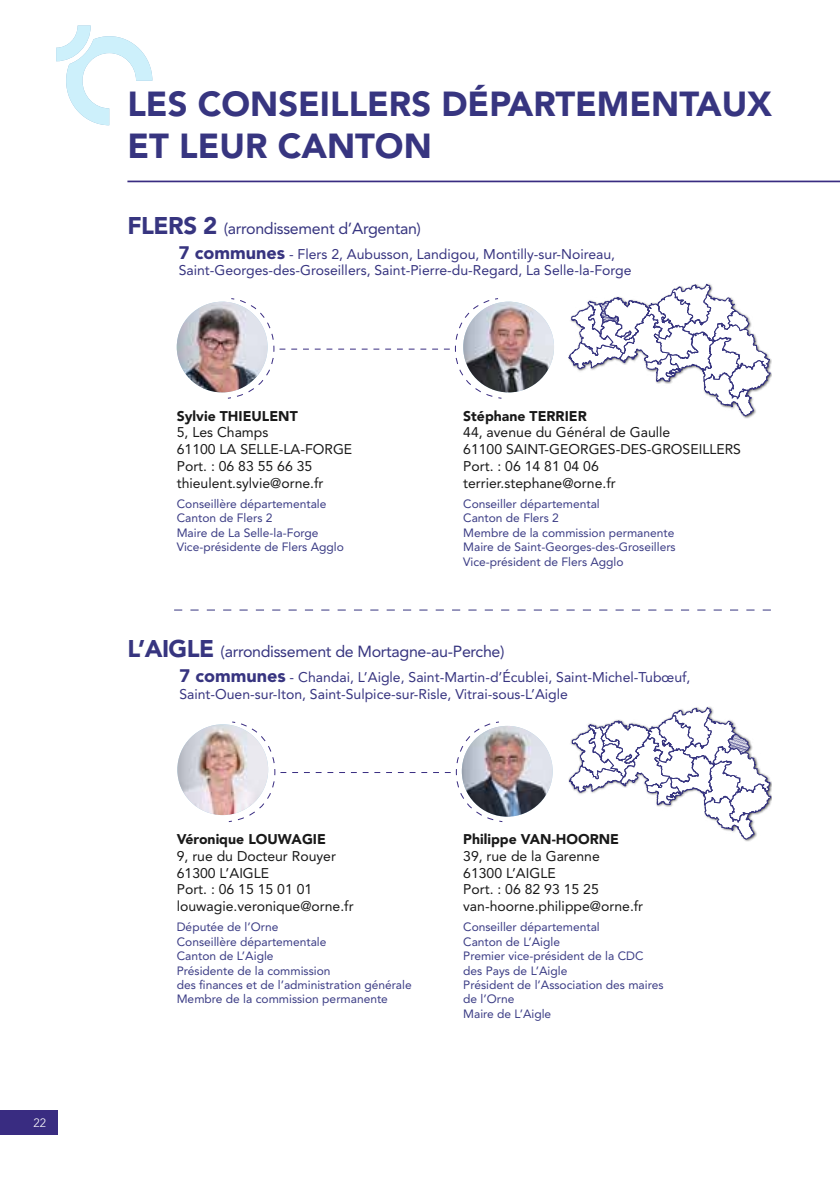
<style>
.page{position:relative;width:840px;height:1191px;background:#fff}
.page>*{position:absolute;margin:0;border:0;box-sizing:border-box;transform-origin:0 0}
.t1{font:900 34.4px/41.4px "Avenir LT Std";color:#373580}
.t2{font:16px "Avenir LT Std";letter-spacing:-.02em;color:#373580}
.t3{font:14px/16.8px "Avenir LT Std";color:#191919}
.t4{font:14px/16.8px "Avenir LT Std";color:#373480}
.t5{font:900 14px "Avenir LT Std";color:#191919}
.t6{font:12px/14.4px "Avenir LT Std";color:#3b3c85}
.t7{font:300 12px "Avenir LT Std";color:#fff}
.s1{font-weight:900;font-size:24px}
.s2{font-weight:900;font-size:18px}
</style>
<div class="page">
<div style="left:0;top:1109px;width:58px;height:25px;background:#392c81"></div>
<hr style="left:127px;top:181px;width:712px;height:1px;background:#392c81">
<svg style="left:56px;top:26px;width:96px;height:99px"></svg>
<svg style="left:174px;top:609px;width:596px;height:1px"></svg>
<svg style="left:569px;top:707px;width:201px;height:132px"></svg>
<img style="left:177px;top:724px;width:91px;height:91px;border-radius:45px">
<img style="left:461px;top:726px;width:91px;height:90px;border-radius:45px">
<svg style="left:227px;top:721px;width:276px;height:101px"></svg>
<svg style="left:568px;top:284px;width:202px;height:132px"></svg>
<img style="left:177px;top:302px;width:90px;height:90px;border-radius:45px">
<img style="left:463px;top:302px;width:90px;height:90px;border-radius:45px">
<svg style="left:227px;top:298px;width:275px;height:101px"></svg>
<p class="t7" style="left:33px;top:1115px;width:14px">22</p>
<h1 class="t1" style="left:127px;top:84px;width:646px">LES CONSEILLERS DÉPARTEMENTAUX<br>ET LEUR CANTON</h1>
<h2 class="t2" style="left:127px;top:219px;width:295px"><span class="s1">FLERS 2</span> (arrondissement d’Argentan)</h2>
<p class="t4" style="left:179px;top:245px;width:454px"><span class="s2">7 communes</span> - Flers 2, Aubusson, Landigou, Montilly-sur-Noireau,<br>Saint-Georges-des-Groseillers, Saint-Pierre-du-Regard, La Selle-la-Forge</p>
<p class="t5" style="left:177px;top:407px;width:122px">Sylvie THIEULENT</p>
<p class="t3" style="left:177px;top:424px;width:177px">5, Les Champs<br>61100 LA SELLE-LA-FORGE<br>Port. : 06 83 55 66 35 thieulent.sylvie@orne.fr</p>
<p class="t6" style="left:177px;top:497px;width:168px">Conseillère départementale<br>Canton de Flers 2<br>Maire de La Selle-la-Forge<br>Vice-présidente de Flers Agglo</p>
<p class="t5" style="left:463px;top:407px;width:125px">Stéphane TERRIER</p>
<p class="t3" style="left:463px;top:424px;width:279px">44, avenue du Général de Gaulle<br>61100 SAINT-GEORGES-DES-GROSEILLERS<br>Port. : 06 14 81 04 06 terrier.stephane@orne.fr</p>
<p class="t6" style="left:463px;top:497px;width:214px">Conseiller départemental<br>Canton de Flers 2<br>Membre de la commission permanente<br>Maire de Saint-Georges-des-Groseillers<br>Vice-président de Flers Agglo</p>
<h2 class="t2" style="left:127px;top:642px;width:378px"><span class="s1">L’AIGLE</span> (arrondissement de Mortagne-au-Perche)</h2>
<p class="t4" style="left:179px;top:669px;width:512px"><span class="s2">7 communes</span> - Chandai, L’Aigle, Saint-Martin-d’Écublei, Saint-Michel-Tubœuf,<br>Saint-Ouen-sur-Iton, Saint-Sulpice-sur-Risle, Vitrai-sous-L’Aigle</p>
<p class="t5" style="left:177px;top:830px;width:150px">Véronique LOUWAGIE</p>
<p class="t3" style="left:177px;top:847px;width:178px">9, rue du Docteur Rouyer<br>61300 L’AIGLE<br>Port. : 06 15 15 01 01 louwagie.veronique@orne.fr</p>
<p class="t6" style="left:177px;top:920px;width:236px">Députée de l’Orne<br>Conseillère départementale<br>Canton de L’Aigle<br>Présidente de la commission<br>des finances et de l’administration générale<br>Membre de la commission permanente</p>
<p class="t5" style="left:463px;top:830px;width:157px">Philippe VAN-HOORNE</p>
<p class="t3" style="left:463px;top:847px;width:181px">39, rue de la Garenne<br>61300 L’AIGLE<br>Port. : 06 82 93 15 25 van-hoorne.philippe@orne.fr</p>
<p class="t6" style="left:463px;top:920px;width:202px">Conseiller départemental<br>Canton de L’Aigle<br>Premier vice-président de la CDC des Pays de L’Aigle<br>Président de l’Association des maires de l’Orne<br>Maire de L’Aigle</p>
</div>
